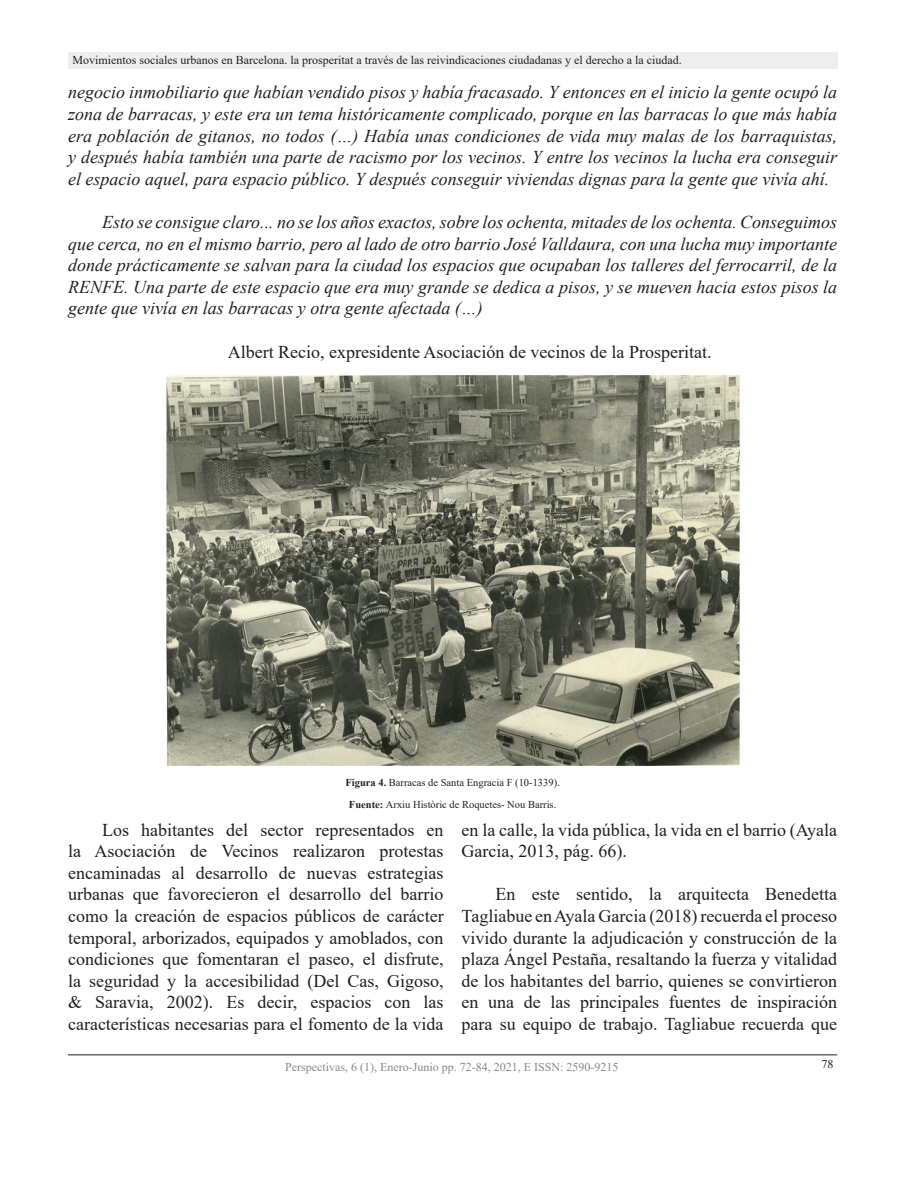
<style>
.page{position:relative;width:918px;height:1188px;background:#fff}
.page>*{position:absolute;margin:0;border:0;box-sizing:border-box;transform-origin:0 0}
.Cuerpo_de_texto{font:18px/21.6px "Times New Roman";color:#231f20;text-align:justify}
.Cuerpo_de_texto-2{font:italic 18px/21.6px "Times New Roman";color:#231f20;text-align:justify}
.t1{font:12px "Times New Roman";color:#231f20}
.t2{font:12px "Times New Roman";color:#868a8b}
.t3{font:10.5px "Times New Roman";color:#231f20}
.s1{font-weight:700}
</style>
<div class="page">
<div style="left:68px;top:52px;width:769px;height:17px;background:#eeeeef"></div>
<hr style="left:68px;top:1054px;width:769px;height:1px;background:#231f20">
<img style="left:166px;top:374px;width:575px;height:393px">
<p class="t1" style="left:73px;top:51px;width:611px">Movimientos sociales urbanos en Barcelona. la prosperitat a través de las reivindicaciones ciudadanas y el derecho a la ciudad.</p>
<p class="Cuerpo_de_texto-2" style="left:68px;top:81px;width:771px">negocio inmobiliario que habían vendido pisos y había fracasado. Y entonces en el inicio la gente ocupó la zona de barracas, y este era un tema históricamente complicado, porque en las barracas lo que más había era población de gitanos, no todos (…) Había unas condiciones de vida muy malas de los barraquistas, y después había también una parte de racismo por los vecinos. Y entre los vecinos la lucha era conseguir el espacio aquel, para espacio público. Y después conseguir viviendas dignas para la gente que vivía ahí.</p>
<p class="Cuerpo_de_texto-2" style="left:68px;top:211px;width:771px;text-indent:34px">Esto se consigue claro... no se los años exactos, sobre los ochenta, mitades de los ochenta. Conseguimos que cerca, no en el mismo barrio, pero al lado de otro barrio José Valldaura, con una lucha muy importante donde prácticamente se salvan para la ciudad los espacios que ocupaban los talleres del ferrocarril, de la RENFE. Una parte de este espacio que era muy grande se dedica a pisos, y se mueven hacia estos pisos la gente que vivía en las barracas y otra gente afectada (…)</p>
<p class="Cuerpo_de_texto" style="left:228px;top:340px;width:485px">Albert Recio, expresidente Asociación de vecinos de la Prosperitat.</p>
<p class="t3" style="left:345px;top:775px;width:216px"><span class="s1">Figura 4.</span> Barracas de Santa Engracia F (10-1339).</p>
<p class="t3" style="left:349px;top:797px;width:209px"><span class="s1">Fuente:</span> Arxiu Històric de Roquetes- Nou Barris.</p>
<p class="Cuerpo_de_texto" style="left:68px;top:818px;width:377px;text-indent:34px">Los habitantes del sector representados en la Asociación de Vecinos realizaron protestas encaminadas al desarrollo de nuevas estrategias urbanas que favorecieron el desarrollo del barrio como la creación de espacios públicos de carácter temporal, arborizados, equipados y amoblados, con condiciones que fomentaran el paseo, el disfrute, la seguridad y la accesibilidad (Del Cas, Gigoso, &amp; Saravia, 2002). Es decir, espacios con las características necesarias para el fomento de la vida</p>
<p class="Cuerpo_de_texto" style="left:462px;top:818px;width:377px">en la calle, la vida pública, la vida en el barrio (Ayala<br>Garcia, 2013, pág. 66).</p>
<p class="Cuerpo_de_texto" style="left:462px;top:883px;width:377px;text-indent:34px">En este sentido, la arquitecta Benedetta Tagliabue en Ayala Garcia (2018) recuerda el proceso vivido durante la adjudicación y construcción de la plaza Ángel Pestaña, resaltando la fuerza y vitalidad de los habitantes del barrio, quienes se convirtieron en una de las principales fuentes de inspiración para su equipo de trabajo. Tagliabue recuerda que</p>
<p class="t2" style="left:285px;top:1058px;width:335px">Perspectivas, 6 (1), Enero-Junio pp. 72-84, 2021, E ISSN: 2590-9215</p>
<p class="t1" style="left:821px;top:1056px;width:13px">78</p>
</div>
